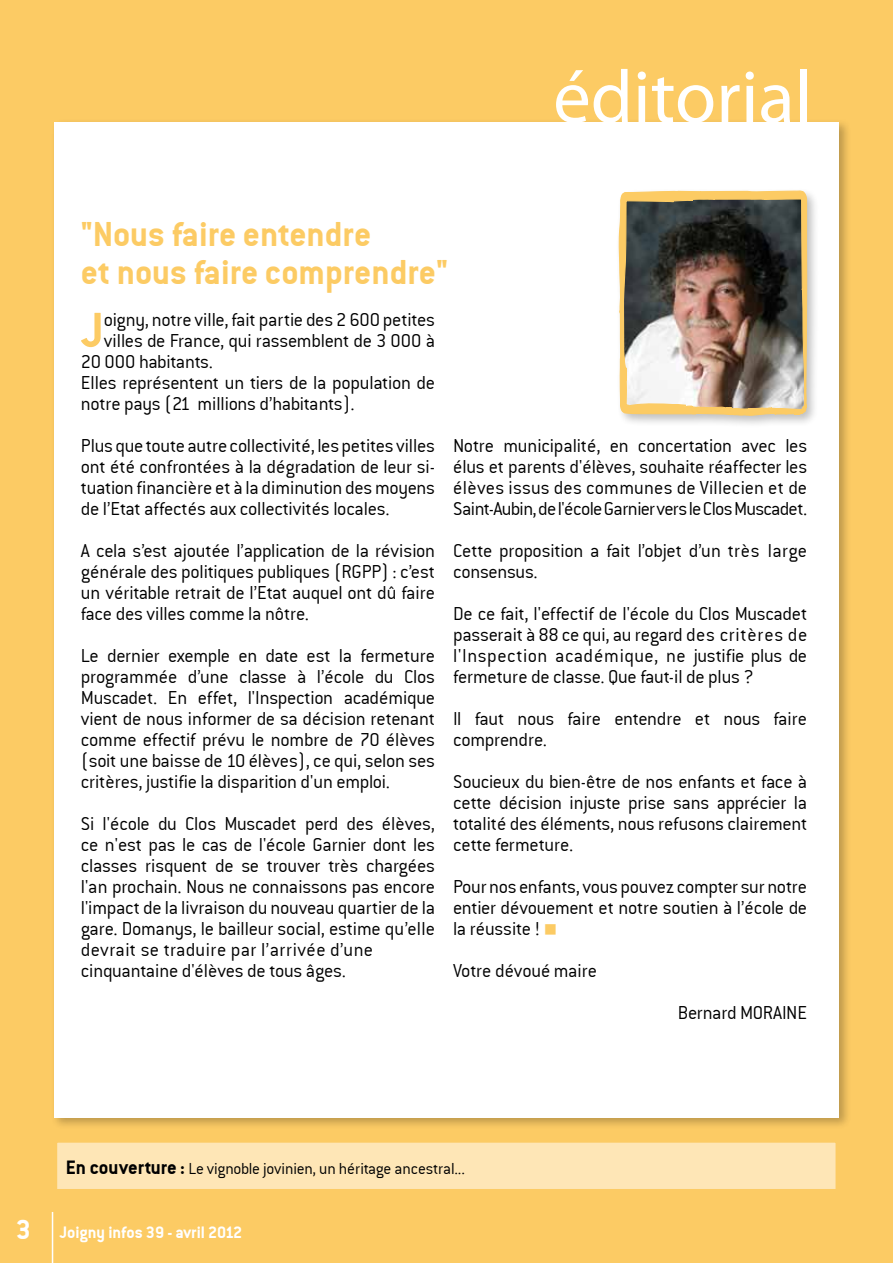
<style>
.page{position:relative;width:893px;height:1263px;background:#fccb64}
.page>*{position:absolute;margin:0;border:0;box-sizing:border-box;transform-origin:0 0}
.t1{font:75px "Myriad Pro";color:#fff}
.t2{font:53.55px "Conduit ITCTT Bold";color:#fccb64}
.t3{font:37.5px/37.5px "Conduit ITCTT Bold";color:#fccb64}
.t4{font:20.25px/21px "Conduit ITCTT Light";letter-spacing:-.015em;color:#000;text-align:justify}
.t5{font:18px "Conduit ITCTT Bold";color:#fff}
.t6{font:17.25px "Conduit ITCTT Light";letter-spacing:-.01em;color:#000}
.s1{color:#fccb64}
.s2{font-family:"Conduit ITCTT Bold";font-size:21px}
.s3{font-size:30px}
</style>
<div class="page">
<hr style="left:52px;top:1212px;width:1px;height:51px;background:#fff">
<div style="left:56px;top:1141px;width:781px;height:49px;background:#fee6b6"></div>
<div style="left:54px;top:1140px;width:784px;height:52px;border:3px solid #fccb64"></div>
<div style="left:50px;top:118px;width:801px;height:1012px;background:#000;opacity:.25"></div>
<div style="left:54px;top:122px;width:785px;height:995px;background:#fff"></div>
<div style="left:615px;top:187px;width:205px;height:241px;background:#000;opacity:.25"></div>
<svg style="left:555px;top:0;width:253px;height:428px"></svg>
<h1 class="t1" style="left:553px;top:51px;width:261px">éditorial</h1>
<h3 class="t3" style="left:81px;top:215px;width:369px">"Nous faire entendre<br>et nous faire comprendre"</h3>
<h2 class="t2" style="left:81px;top:297px;width:24px">J</h2>
<p class="t4" style="left:104px;top:308px;width:333px">oigny, notre ville, fait partie des 2 600 petites</p>
<p class="t4" style="left:104px;top:329px;width:333px">villes de France, qui rassemblent de 3 000 à</p>
<p class="t4" style="left:81px;top:350px;width:134px">20 000 habitants.</p>
<p class="t4" style="left:81px;top:371px;width:356px">Elles représentent un tiers de la population de</p>
<p class="t4" style="left:81px;top:392px;width:275px">notre pays (21 millions d’habitants).</p>
<p class="t4" style="left:81px;top:434px;width:356px">Plus que toute autre collectivité, les petites villes ont été confrontées à la dégradation de leur si&shy;tuation financière et à la diminution des moyens de l’Etat affectés aux collectivités locales.</p>
<p class="t4" style="left:81px;top:539px;width:356px">A cela s’est ajoutée l’application de la révision générale des politiques publiques (RGPP) : c’est un véritable retrait de l’Etat auquel ont dû faire face des villes comme la nôtre.</p>
<p class="t4" style="left:81px;top:644px;width:356px">Le dernier exemple en date est la fermeture programmée d’une classe à l’école du Clos Muscadet. En effet, l'Inspection académique vient de nous informer de sa décision retenant comme effectif prévu le nombre de 70 élèves (soit une baisse de 10 élèves), ce qui, selon ses critères, justifie la disparition d'un emploi.</p>
<p class="t4" style="left:81px;top:812px;width:356px;text-align:left">Si l'école du Clos Muscadet perd des élèves, ce n'est pas le cas de l'école Garnier dont les classes risquent de se trouver très chargées l'an prochain. Nous ne connaissons pas encore l'impact de la livraison du nouveau quartier de la gare. Domanys, le bailleur social, estime qu’elle devrait se traduire par l’arrivée d’une cinquantaine d'élèves de tous âges.</p>
<p class="t4" style="left:453px;top:434px;width:356px">Notre municipalité, en concertation avec les élus et parents d'élèves, souhaite réaffecter les élèves issus des communes de Villecien et de Saint-Aubin, de l'école Garnier vers le Clos Muscadet.</p>
<p class="t4" style="left:453px;top:539px;width:356px">Cette proposition a fait l’objet d’un très large consensus.</p>
<p class="t4" style="left:453px;top:602px;width:356px">De ce fait, l'effectif de l'école du Clos Muscadet passerait à 88 ce qui, au regard des critères de l'Inspection académique, ne justifie plus de fermeture de classe. Que faut-il de plus ?</p>
<p class="t4" style="left:453px;top:707px;width:356px">Il faut nous faire entendre et nous faire comprendre.</p>
<p class="t4" style="left:453px;top:770px;width:356px">Soucieux du bien-être de nos enfants et face à cette décision injuste prise sans apprécier la totalité des éléments, nous refusons clairement cette fermeture.</p>
<p class="t4" style="left:453px;top:875px;width:356px">Pour nos enfants, vous pouvez compter sur notre entier dévouement et notre soutien à l’école de la réussite ! <span class="s1">■</span></p>
<p class="t4" style="left:453px;top:959px;width:146px">Votre dévoué maire</p>
<p class="t4" style="left:678px;top:1001px;width:131px">Bernard MORAINE</p>
<p class="t6" style="left:66px;top:1158px;width:401px"><span class="s2">En couverture :</span> Le vignoble jovinien, un héritage ancestral...</p>
<p class="t5" style="left:16px;top:1222px;width:228px"><span class="s3">3</span> Joigny infos 39 - avril 2012</p>
</div>
